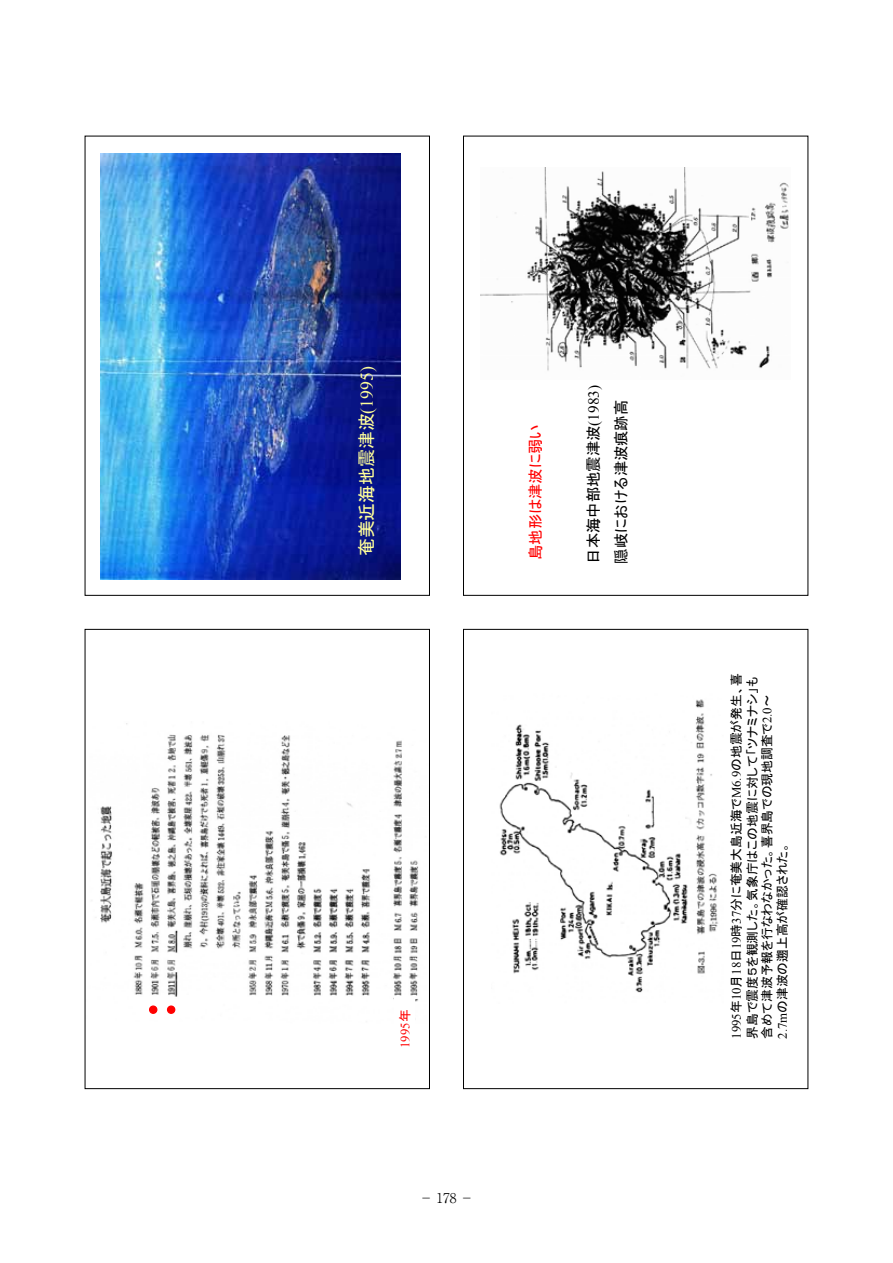
<style>
.page{position:relative;width:893px;height:1263px;background:#fff}
.page>*{position:absolute;margin:0;border:0;box-sizing:border-box;transform-origin:0 0}
.t1{font:17.85px "MS P Gothic";color:#ff9}
.t2{font:15.3px "MS P Gothic";color:#000}
.t3{font:15.3px "MS P Gothic";color:#f00}
.t4{font:300 13.5px "Ryumin Pro";color:#000}
.t5{font:12.75px/16px "MS P Gothic";color:#000}
.t6{font:12.75px "Times New Roman";color:#f00}
.s1{font-family:"Times New Roman"}
.s2{font-family:"MS P Gothic"}
</style>
<div class="page">
<img style="left:480px;top:168px;width:309px;height:203px">
<img style="left:499px;top:699px;width:219px;height:294px">
<div style="left:463px;top:629px;width:345px;height:460px;border:1px solid #000"></div>
<img style="left:101px;top:153px;width:300px;height:427px">
<img style="left:100px;top:723px;width:319px;height:291px">
<div style="left:395px;top:996px;width:20px;height:57px;background:#fff"></div>
<div style="left:150px;top:1006px;width:7px;height:7px;background:#f00;border-radius:50%"></div>
<div style="left:149px;top:1005px;width:8px;height:9px;border:1px solid #f00;border-radius:50%"></div>
<div style="left:168px;top:1006px;width:7px;height:7px;background:#f00;border-radius:50%"></div>
<div style="left:167px;top:1005px;width:8px;height:9px;border:1px solid #f00;border-radius:50%"></div>
<div style="left:85px;top:629px;width:345px;height:460px;border:1px solid #000"></div>
<h1 class="t1" style="left:357px;top:556px;width:192px;rotate:-90deg">奄美近海地震津波<span class="s1">(1995)</span></h1>
<p class="t3" style="left:528px;top:560px;width:138px;rotate:-90deg">島地形は津波に弱い</p>
<p class="t2" style="left:586px;top:564px;width:180px;rotate:-90deg">日本海中部地震津波<span class="s1">(1983)</span></p>
<p class="t2" style="left:613px;top:564px;width:165px;rotate:-90deg">隠岐における津波痕跡高</p>
<p class="t6" style="left:397px;top:1048px;width:40px;rotate:-90deg">1995<span class="s2">年</span></p>
<p class="t4" style="left:419px;top:1187px;width:55px">－ 178 －</p>
<p class="t5" style="left:728px;top:1039px;width:367px;rotate:-90deg"><span class="s1">1995</span>年<span class="s1">10</span>月<span class="s1">18</span>日<span class="s1">19</span>時<span class="s1">37</span>分に奄美大島近海で<span class="s1">M6.9</span>の地震が発生、喜界島で震度５を観測した。気象庁はこの地震に対して「ツナミナシ」も</p>
<p class="t5" style="left:759px;top:1039px;width:346px;line-height:15.3px;rotate:-90deg">含めて津波予報を行なわなかった。喜界島での現地調査で<span class="s1">2.0</span>～<br><span class="s1">2.7m</span>の津波の遡上高が確認された。</p>
</div>
